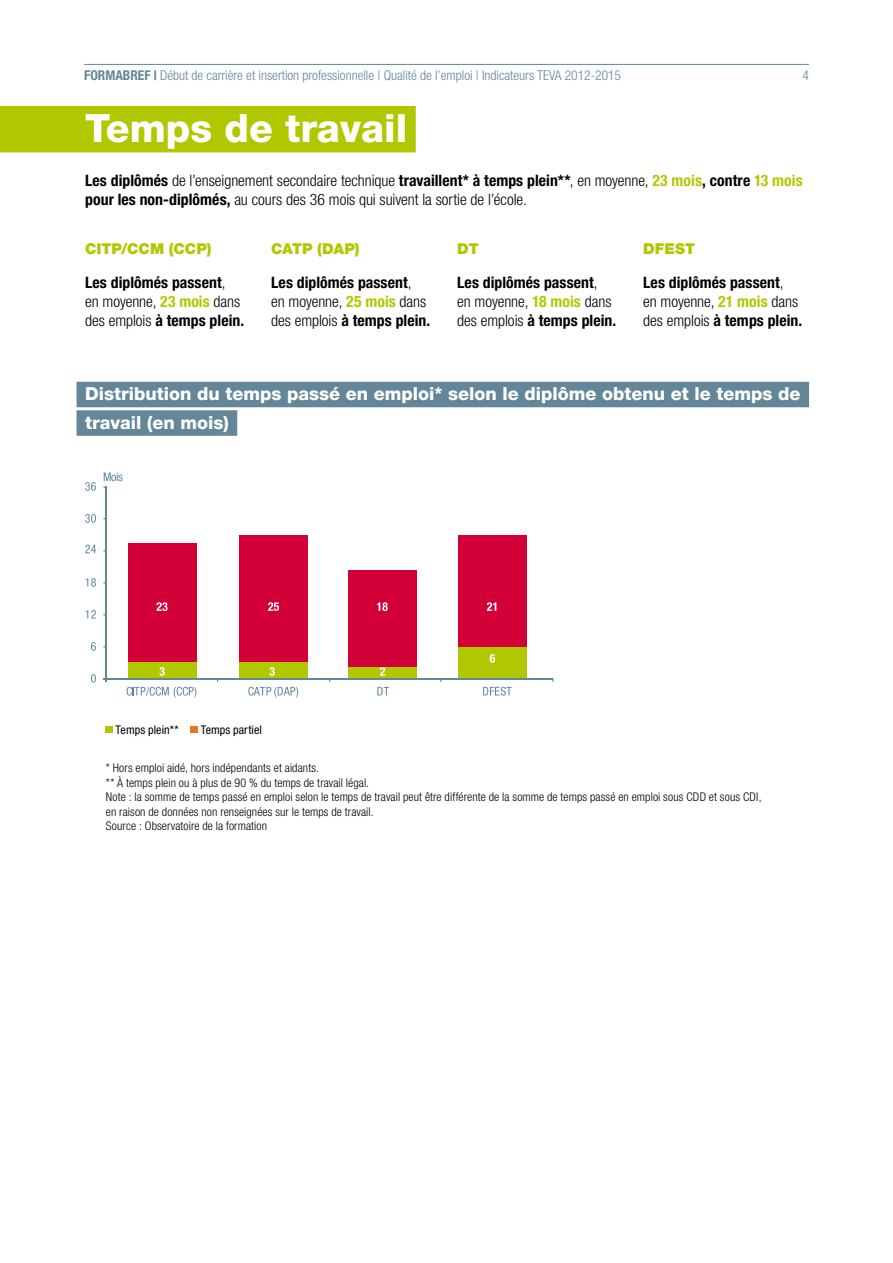
<style>
.page{position:relative;width:893px;height:1263px;background:#fff}
.page>*{position:absolute;margin:0;border:0;box-sizing:border-box;transform-origin:0 0}
.gros_titres_filet_ve{font:800 39px "Helvetica Neue LT Pro";color:#fff}
.Titre_infographie{font:800 18px "Helvetica Neue LT Pro";color:#fff}
.Block_1colonne{font:300 condensed 15.75px/18.9px "Helvetica Neue LT Pro";letter-spacing:-.005em;color:#000}
.Block_1colonne-2{font:700 condensed 15.75px "Helvetica Neue LT Pro";letter-spacing:.005em;color:#000}
.Block_1colonne-3{font:900 15px "Helvetica Neue LT Pro";letter-spacing:-.005em;color:#b1c800}
.t1{font:300 condensed 13.5px "Helvetica Neue LT Pro";color:#638798}
.Footnote{font:300 condensed 12px "Helvetica Neue LT Pro";letter-spacing:.01em;color:#000}
.t2{font:condensed 12px "Helvetica Neue LT Pro";letter-spacing:.005em;color:#000}
.s1{font-weight:700}
.s2{font-weight:700;color:#b1c800}
.s3{font-weight:300}
</style>
<div class="page">
<hr style="left:84px;top:64px;width:725px;height:1px;background:#638798">
<div style="left:0;top:106px;width:416px;height:46px;background:#b1c800"></div>
<div style="left:77px;top:382px;width:732px;height:25px;background:#638798"></div>
<div style="left:77px;top:410px;width:160px;height:26px;background:#638798"></div>
<div style="left:240px;top:661px;width:68px;height:17px;background:#b1c800"></div>
<div style="left:128px;top:661px;width:68px;height:17px;background:#b1c800"></div>
<div style="left:349px;top:667px;width:68px;height:11px;background:#b1c800"></div>
<div style="left:458px;top:647px;width:68px;height:31px;background:#b1c800"></div>
<div style="left:128px;top:543px;width:68px;height:118px;background:#d20037"></div>
<div style="left:348px;top:570px;width:68px;height:97px;background:#d20037"></div>
<div style="left:458px;top:535px;width:68px;height:112px;background:#d20037"></div>
<svg style="left:159px;top:667px;width:6px;height:9px"></svg>
<svg style="left:269px;top:667px;width:6px;height:9px"></svg>
<svg style="left:380px;top:667px;width:5px;height:9px"></svg>
<svg style="left:490px;top:654px;width:5px;height:9px"></svg>
<svg style="left:156px;top:602px;width:12px;height:9px"></svg>
<svg style="left:487px;top:602px;width:9px;height:9px"></svg>
<svg style="left:377px;top:602px;width:11px;height:9px"></svg>
<div style="left:240px;top:535px;width:68px;height:126px;background:#d20037"></div>
<svg style="left:268px;top:602px;width:11px;height:9px"></svg>
<svg style="left:127px;top:687px;width:69px;height:11px"></svg>
<svg style="left:248px;top:687px;width:50px;height:11px"></svg>
<svg style="left:377px;top:687px;width:12px;height:8px"></svg>
<svg style="left:483px;top:687px;width:29px;height:9px"></svg>
<svg style="left:104px;top:472px;width:19px;height:9px"></svg>
<svg style="left:91px;top:674px;width:5px;height:9px"></svg>
<svg style="left:91px;top:642px;width:5px;height:9px"></svg>
<svg style="left:85px;top:610px;width:11px;height:8px"></svg>
<svg style="left:85px;top:578px;width:11px;height:9px"></svg>
<svg style="left:85px;top:514px;width:11px;height:9px"></svg>
<svg style="left:85px;top:482px;width:11px;height:9px"></svg>
<svg style="left:85px;top:545px;width:11px;height:8px"></svg>
<hr style="left:103px;top:678px;width:450px;height:1px;background:#638798">
<hr style="left:106px;top:487px;width:1px;height:195px;background:#638798">
<div style="left:106px;top:726px;width:7px;height:7px;background:#b1c800"></div>
<div style="left:191px;top:726px;width:7px;height:7px;background:#ec751a"></div>
<p class="t1" style="left:84px;top:67px;width:538px"><span class="s1">FORMABREF |</span> Début de carrière et insertion professionnelle | Qualité de l’emploi | Indicateurs TEVA 2012-2015</p>
<p class="t1" style="left:802px;top:67px;width:8px">4</p>
<p class="gros_titres_filet_ve" style="left:85px;top:105px;width:324px">Temps de travail</p>
<p class="Block_1colonne" style="left:85px;top:170px;width:719px"><span class="s1">Les diplômés</span> de l’enseignement secondaire technique <span class="s1">travaillent* à temps plein**</span>, en moyenne, <span class="s2">23 mois</span><span class="s1">, contre</span> <span class="s2">13 mois </span><span class="s1">pour les non-diplômés,</span> au cours des 36 mois qui suivent la sortie de l’école.</p>
<p class="Block_1colonne-3" style="left:85px;top:240px;width:128px">CITP/CCM (CCP)</p>
<p class="Block_1colonne-2" style="left:85px;top:273px;width:142px">Les diplômés passent<span class="s3">,</span></p>
<p class="Block_1colonne" style="left:85px;top:292px;width:161px">en moyenne, <span class="s2">23 mois</span> dans des emplois <span class="s1">à temps plein.</span></p>
<p class="Block_1colonne-3" style="left:271px;top:240px;width:90px">CATP (DAP)</p>
<p class="Block_1colonne-2" style="left:271px;top:273px;width:142px">Les diplômés passent<span class="s3">,</span></p>
<p class="Block_1colonne" style="left:271px;top:292px;width:161px">en moyenne, <span class="s2">25 mois</span> dans des emplois <span class="s1">à temps plein.</span></p>
<p class="Block_1colonne-3" style="left:643px;top:240px;width:54px">DFEST</p>
<p class="Block_1colonne-2" style="left:643px;top:273px;width:142px">Les diplômés passent<span class="s3">,</span></p>
<p class="Block_1colonne" style="left:643px;top:292px;width:161px">en moyenne, <span class="s2">21 mois</span> dans des emplois <span class="s1">à temps plein.</span></p>
<p class="Block_1colonne-3" style="left:457px;top:240px;width:23px">DT</p>
<p class="Block_1colonne-2" style="left:457px;top:273px;width:142px">Les diplômés passent<span class="s3">,</span></p>
<p class="Block_1colonne" style="left:457px;top:292px;width:161px">en moyenne, <span class="s2">18 mois</span> dans des emplois <span class="s1">à temps plein.</span></p>
<p class="Titre_infographie" style="left:85px;top:383px;width:717px">Distribution du temps passé en emploi* selon le diplôme obtenu et le temps de</p>
<p class="Titre_infographie" style="left:85px;top:412px;width:145px">travail (en mois)</p>
<p class="t2" style="left:116px;top:722px;width:65px">Temps plein**</p>
<p class="t2" style="left:201px;top:722px;width:63px">Temps partiel</p>
<p class="Footnote" style="left:106px;top:761px;width:215px">* Hors emploi aidé, hors indépendants et aidants.</p>
<p class="Footnote" style="left:106px;top:776px;width:265px">** À temps plein ou à plus de 90 % du temps de travail légal.</p>
<p class="Footnote" style="left:106px;top:790px;width:657px">Note : la somme de temps passé en emploi selon le temps de travail peut être différente de la somme de temps passé en emploi sous CDD et sous CDI,</p>
<p class="Footnote" style="left:106px;top:804px;width:269px">en raison de données non renseignées sur le temps de travail.</p>
<p class="Footnote" style="left:106px;top:819px;width:163px">Source : Observatoire de la formation</p>
</div>
